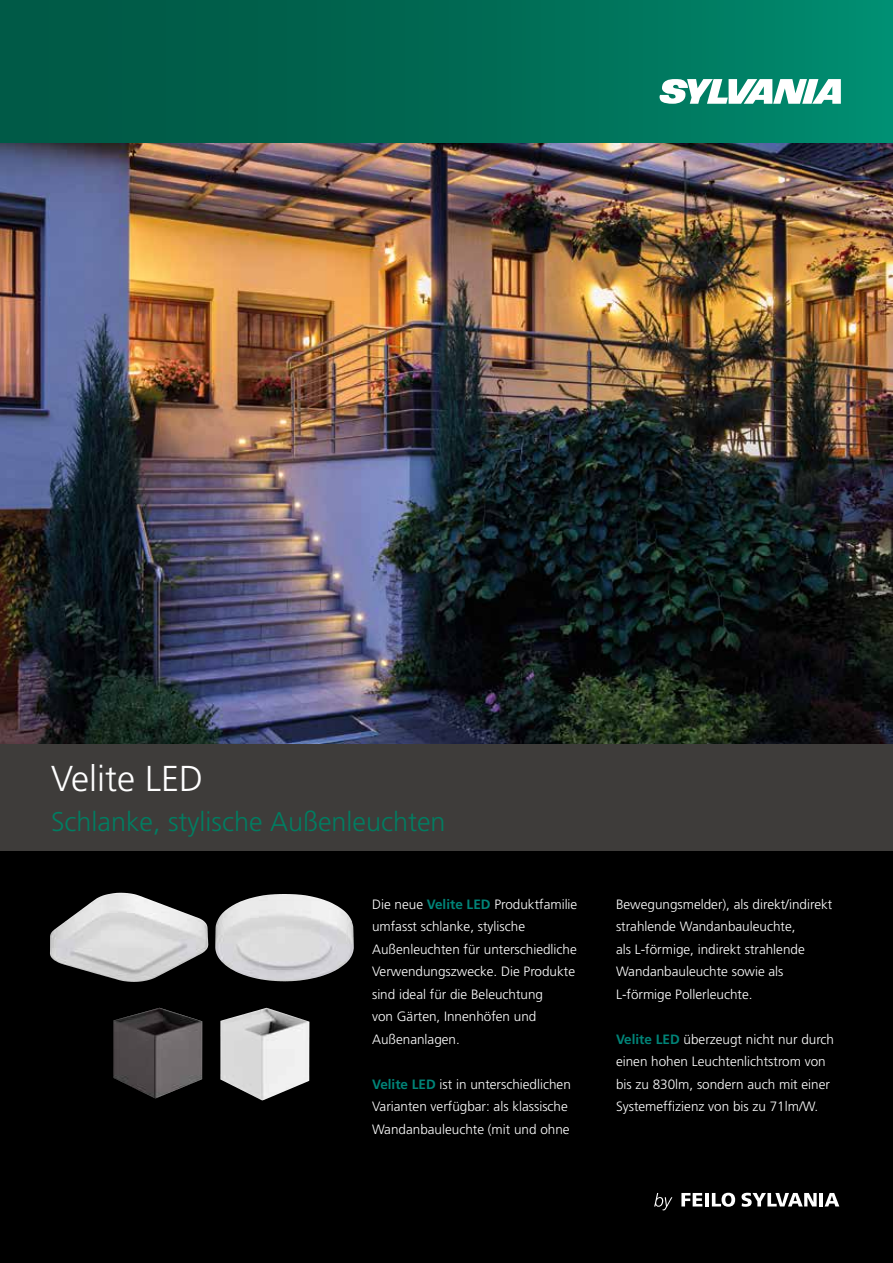
<style>
.page{position:relative;width:893px;height:1263px;background:#fff}
.page>*{position:absolute;margin:0;border:0;box-sizing:border-box;transform-origin:0 0}
.t1{font:300 36px "Frutiger";color:#fff}
.t2{font:300 27px "Frutiger";color:#007e62}
.t3{font:300 13.5px/22.5px "Frutiger";color:#fff}
.s1{font-weight:700;color:#008478}
</style>
<div class="page">
<img style="left:0;top:142px;width:893px;height:602px">
<div style="left:0;top:791px;width:893px;height:472px;background:#000"></div>
<div style="left:0;top:744px;width:893px;height:106px;background:#3e3c3a"></div>
<svg style="left:741px;top:1193px;width:76px;height:14px"></svg>
<hr style="left:819px;top:1193px;width:4px;height:13px;background:#fff">
<svg style="left:825px;top:1193px;width:14px;height:13px"></svg>
<svg style="left:681px;top:1193px;width:21px;height:13px"></svg>
<hr style="left:705px;top:1193px;width:4px;height:13px;background:#fff">
<svg style="left:712px;top:1193px;width:23px;height:14px"></svg>
<svg style="left:654px;top:1193px;width:18px;height:17px"></svg>
<img style="left:220px;top:1008px;width:89px;height:92px">
<div style="left:0;top:0;width:893px;height:142px;background:linear-gradient(to right,#00523f,#00886c)"></div>
<svg style="left:660px;top:79px;width:181px;height:25px"></svg>
<img style="left:50px;top:893px;width:142px;height:89px">
<img style="left:215px;top:894px;width:119px;height:87px">
<img style="left:113px;top:1008px;width:89px;height:90px">
<h1 class="t1" style="left:51px;top:758px;width:153px">Velite LED</h1>
<h2 class="t2" style="left:51px;top:806px;width:396px">Schlanke, stylische Außenleuchten</h2>
<p class="t3" style="left:372px;top:893px;width:207px">Die neue <span class="s1">Velite LED</span> Produktfamilie umfasst schlanke, stylische<br>Außenleuchten für unterschiedliche<br>Verwendungszwecke. Die Produkte sind ideal für die Beleuchtung<br>von Gärten, Innenhöfen und<br>Außenanlagen.</p>
<p class="t3" style="left:372px;top:1073px;width:200px"><span class="s1">Velite LED</span> ist in unterschiedlichen<br>Varianten verfügbar: als klassische<br>Wandanbauleuchte (mit und ohne</p>
<p class="t3" style="left:616px;top:893px;width:218px">Bewegungsmelder), als direkt/indirekt strahlende Wandanbauleuchte,<br>als L-förmige, indirekt strahlende Wandanbauleuchte sowie als L-förmige Pollerleuchte.</p>
<p class="t3" style="left:616px;top:1028px;width:220px"><span class="s1">Velite LED</span> überzeugt nicht nur durch einen hohen Leuchtenlichtstrom von bis zu 830lm, sondern auch mit einer Systemeffizienz von bis zu 71lm/W.</p>
</div>
